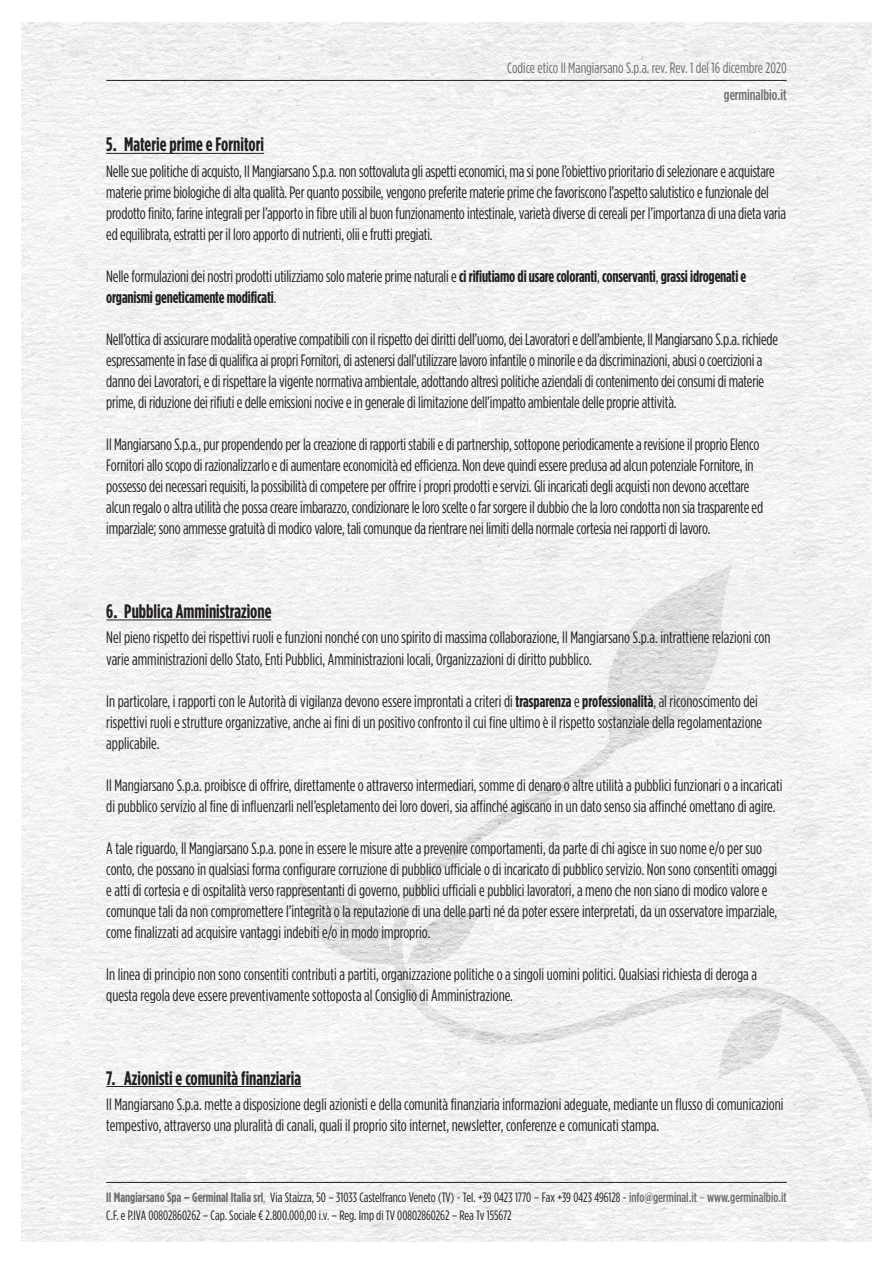
<style>
.page{position:relative;width:893px;height:1263px;background:#fff}
.page>*{position:absolute;margin:0;border:0;box-sizing:border-box;transform-origin:0 0}
.t1{font:700 19.5px "Gotham Condensed";color:#231f20}
.t2{font:16.5px/21px "Gotham Condensed";letter-spacing:-.01em;color:#231f20}
.t3{font:700 16.5px/21px "Gotham Condensed";letter-spacing:-.01em;color:#231f20}
.t4{font:15px "Gotham Condensed";color:#6c6d70}
.t5{font:500 15px "Gotham Condensed";color:#6c6d70}
.t6{font:13.5px/18px "Gotham Condensed";color:#231f20}
.s1{font-weight:400}
.s2{font-weight:700}
.s3{font-weight:700;color:#6c6d70}
.s4{color:#6c6d70}
.s5{font-weight:500;color:#6c6d70}
</style>
<div class="page">
<img style="left:21px;top:22px;width:744px;height:317px">
<img style="left:765px;top:22px;width:107px;height:1220px">
<img style="left:21px;top:339px;width:372px;height:903px">
<img style="left:393px;top:339px;width:373px;height:266px">
<img style="left:393px;top:605px;width:266px;height:637px">
<img style="left:713px;top:605px;width:53px;height:637px">
<img style="left:659px;top:767px;width:54px;height:475px">
<img style="left:612px;top:563px;width:121px;height:102px">
<img style="left:580px;top:664px;width:135px;height:103px">
<img style="left:454px;top:781px;width:105px;height:78px">
<img style="left:558px;top:767px;width:41px;height:28px">
<img style="left:401px;top:845px;width:53px;height:190px">
<img style="left:298px;top:881px;width:104px;height:91px">
<img style="left:454px;top:912px;width:53px;height:133px">
<img style="left:395px;top:971px;width:7px;height:17px">
<img style="left:558px;top:996px;width:105px;height:43px">
<img style="left:662px;top:986px;width:170px;height:37px">
<img style="left:506px;top:1027px;width:53px;height:18px">
<img style="left:719px;top:1022px;width:150px;height:52px">
<svg style="left:717px;top:1073px;width:13px;height:7px"></svg>
<img style="left:854px;top:1073px;width:18px;height:51px">
<hr style="left:106px;top:80px;width:681px;height:1px;background:#231f20">
<hr style="left:106px;top:1182px;width:681px;height:1px;background:#231f20">
<hr style="left:106px;top:153px;width:158px;height:1px;background:#231f20">
<hr style="left:106px;top:619px;width:165px;height:1px;background:#231f20">
<hr style="left:106px;top:1086px;width:195px;height:1px;background:#231f20">
<p class="t4" style="left:507px;top:59px;width:281px">Codice etico Il Mangiarsano S.p.a. rev. Rev. 1 del 16 dicembre 2020</p>
<p class="t5" style="left:724px;top:86px;width:64px">germinalbio.it</p>
<p class="t1" style="left:106px;top:133px;width:159px">5. Materie prime e Fornitori</p>
<p class="t2" style="left:106px;top:160px;width:681px">Nelle sue politiche di acquisto, Il Mangiarsano S.p.a. non sottovaluta gli aspetti economici, ma si pone l’obiettivo prioritario di selezionare e acquistare materie prime biologiche di alta qualità. Per quanto possibile, vengono preferite materie prime che favoriscono l’aspetto salutistico e funzionale del prodotto finito, farine integrali per l’apporto in fibre utili al buon funzionamento intestinale, varietà diverse di cereali per l’importanza di una dieta varia ed equilibrata, estratti per il loro apporto di nutrienti, olii e frutti pregiati.</p>
<p class="t3" style="left:106px;top:266px;width:641px"><span class="s1">Nelle formulazioni dei nostri prodotti utilizziamo solo materie prime naturali e</span> ci rifiutiamo di usare coloranti<span class="s1">,</span> conservanti<span class="s1">,</span> grassi idrogenati e organismi geneticamente modificati<span class="s1">.</span></p>
<p class="t2" style="left:106px;top:328px;width:673px">Nell’ottica di assicurare modalità operative compatibili con il rispetto dei diritti dell’uomo, dei Lavoratori e dell’ambiente, Il Mangiarsano S.p.a. richiede espressamente in fase di qualifica ai propri Fornitori, di astenersi dall’utilizzare lavoro infantile o minorile e da discriminazioni, abusi o coercizioni a danno dei Lavoratori, e di rispettare la vigente normativa ambientale, adottando altresì politiche aziendali di contenimento dei consumi di materie prime, di riduzione dei rifiuti e delle emissioni nocive e in generale di limitazione dell’impatto ambientale delle proprie attività.</p>
<p class="t2" style="left:106px;top:433px;width:658px">Il Mangiarsano S.p.a., pur propendendo per la creazione di rapporti stabili e di partnership, sottopone periodicamente a revisione il proprio Elenco Fornitori allo scopo di razionalizzarlo e di aumentare economicità ed efficienza. Non deve quindi essere preclusa ad alcun potenziale Fornitore, in possesso dei necessari requisiti, la possibilità di competere per offrire i propri prodotti e servizi. Gli incaricati degli acquisti non devono accettare alcun regalo o altra utilità che possa creare imbarazzo, condizionare le loro scelte o far sorgere il dubbio che la loro condotta non sia trasparente ed imparziale; sono ammesse gratuità di modico valore, tali comunque da rientrare nei limiti della normale cortesia nei rapporti di lavoro.</p>
<p class="t1" style="left:106px;top:600px;width:167px">6. Pubblica Amministrazione</p>
<p class="t2" style="left:106px;top:627px;width:666px">Nel pieno rispetto dei rispettivi ruoli e funzioni nonché con uno spirito di massima collaborazione, Il Mangiarsano S.p.a. intrattiene relazioni con varie amministrazioni dello Stato, Enti Pubblici, Amministrazioni locali, Organizzazioni di diritto pubblico.</p>
<p class="t2" style="left:106px;top:690px;width:657px">In particolare, i rapporti con le Autorità di vigilanza devono essere improntati a criteri di <span class="s2">trasparenza</span> e <span class="s2">professionalità</span>, al riconoscimento dei rispettivi ruoli e strutture organizzative, anche ai fini di un positivo confronto il cui fine ultimo è il rispetto sostanziale della regolamentazione applicabile.</p>
<p class="t2" style="left:106px;top:774px;width:678px">Il Mangiarsano S.p.a. proibisce di offrire, direttamente o attraverso intermediari, somme di denaro o altre utilità a pubblici funzionari o a incaricati di pubblico servizio al fine di influenzarli nell’espletamento dei loro doveri, sia affinché agiscano in un dato senso sia affinché omettano di agire.</p>
<p class="t2" style="left:106px;top:837px;width:672px">A tale riguardo, Il Mangiarsano S.p.a. pone in essere le misure atte a prevenire comportamenti, da parte di chi agisce in suo nome e/o per suo conto, che possano in qualsiasi forma configurare corruzione di pubblico ufficiale o di incaricato di pubblico servizio. Non sono consentiti omaggi e atti di cortesia e di ospitalità verso rappresentanti di governo, pubblici ufficiali e pubblici lavoratori, a meno che non siano di modico valore e comunque tali da non compromettere l’integrità o la reputazione di una delle parti né da poter essere interpretati, da un osservatore imparziale, come finalizzati ad acquisire vantaggi indebiti e/o in modo improprio.</p>
<p class="t2" style="left:106px;top:963px;width:652px">In linea di principio non sono consentiti contributi a partiti, organizzazione politiche o a singoli uomini politici. Qualsiasi richiesta di deroga a questa regola deve essere preventivamente sottoposta al Consiglio di Amministrazione.</p>
<p class="t1" style="left:106px;top:1066px;width:196px">7. Azionisti e comunità finanziaria</p>
<p class="t2" style="left:106px;top:1093px;width:679px">Il Mangiarsano S.p.a. mette a disposizione degli azionisti e della comunità finanziaria informazioni adeguate, mediante un flusso di comunicazioni tempestivo, attraverso una pluralità di canali, quali il proprio sito internet, newsletter, conferenze e comunicati stampa.</p>
<p class="t6" style="left:106px;top:1188px;width:682px"><span class="s3">Il Mangiarsano Spa – Germinal Italia srl</span><span class="s4">,</span> Via Staizza, 50 – 31033 Castelfranco Veneto (TV) - Tel. +39 0423 1770 – Fax +39 0423 496128 - <span class="s5">info@germinal.it</span> <span class="s4">–</span> <span class="s5">www.germinalbio.it<br></span>C.F. e P.IVA 00802860262 – Cap. Sociale € 2.800.000,00 i.v. – Reg. Imp di TV 00802860262 – Rea Tv 155672</p>
</div>
